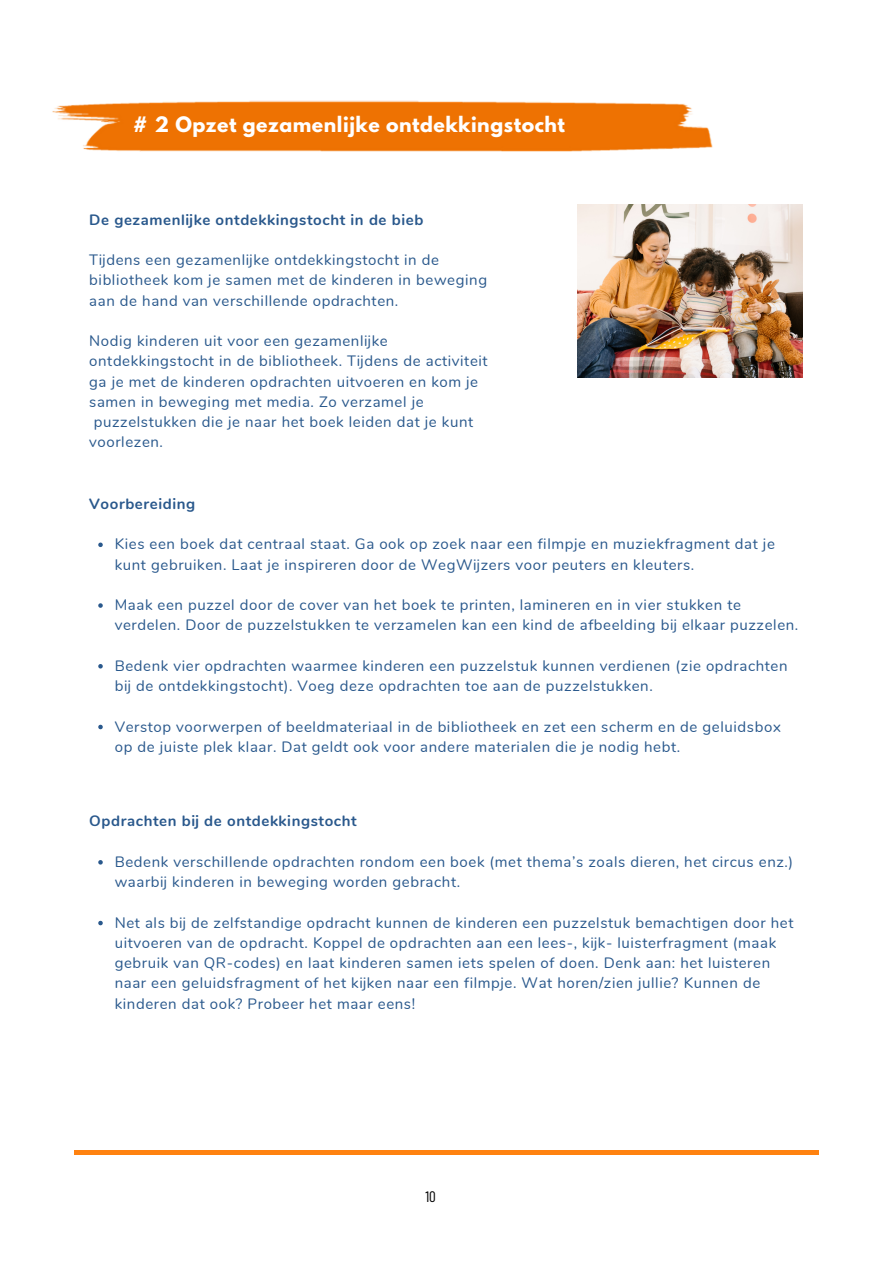
<style>
.page{position:relative;width:893px;height:1264px;background:#fff}
.page>*{position:absolute;margin:0;border:0;box-sizing:border-box;transform-origin:0 0}
.t1{font:700 18.9px "League Spartan";letter-spacing:.03em;color:#fff}
.t2{font:15px/20.2px "Nunito";letter-spacing:.04em;color:#29588c}
.t3{font:700 15px "Nunito";letter-spacing:.04em;color:#29588c}
.t4{font:15px "Barlow Condensed";color:#000}
</style>
<div class="page">
<img style="left:52px;top:100px;width:661px;height:52px">
<div style="left:136px;top:108px;width:523px;height:38px;background:#ee7202"></div>
<svg style="left:98px;top:860px;width:5px;height:4px"></svg>
<svg style="left:98px;top:920px;width:5px;height:5px"></svg>
<img style="left:578px;top:204px;width:224px;height:173px">
<svg style="left:98px;top:542px;width:5px;height:5px"></svg>
<svg style="left:98px;top:603px;width:5px;height:4px"></svg>
<svg style="left:98px;top:664px;width:5px;height:4px"></svg>
<svg style="left:98px;top:724px;width:5px;height:5px"></svg>
<hr style="left:74px;top:1150px;width:744px;height:3px;background:#ff8210">
<p class="t1" style="left:133px;top:115px;width:433px"># 2 Opzet gezamenlijke ontdekkingstocht</p>
<p class="t3" style="left:89px;top:209px;width:335px">De gezamenlijke ontdekkingstocht in de bieb</p>
<p class="t2" style="left:89px;top:250px;width:399px">Tijdens een gezamenlijke ontdekkingstocht in de bibliotheek kom je samen met de kinderen in beweging aan de hand van verschillende opdrachten.</p>
<p class="t2" style="left:89px;top:331px;width:400px">Nodig kinderen uit voor een gezamenlijke ontdekkingstocht in de bibliotheek. Tijdens de activiteit ga je met de kinderen opdrachten uitvoeren en kom je samen in beweging met media. Zo verzamel je puzzelstukken die je naar het boek leiden dat je kunt voorlezen.</p>
<p class="t3" style="left:89px;top:493px;width:107px">Voorbereiding</p>
<p class="t2" style="left:115px;top:534px;width:661px">Kies een boek dat centraal staat. Ga ook op zoek naar een filmpje en muziekfragment dat je kunt gebruiken. Laat je inspireren door de WegWijzers voor peuters en kleuters.</p>
<p class="t2" style="left:115px;top:595px;width:685px">Maak een puzzel door de cover van het boek te printen, lamineren en in vier stukken te verdelen. Door de puzzelstukken te verzamelen kan een kind de afbeelding bij elkaar puzzelen.</p>
<p class="t2" style="left:115px;top:655px;width:674px">Bedenk vier opdrachten waarmee kinderen een puzzelstuk kunnen verdienen (zie opdrachten bij de ontdekkingstocht). Voeg deze opdrachten toe aan de puzzelstukken.</p>
<p class="t2" style="left:115px;top:716px;width:667px">Verstop voorwerpen of beeldmateriaal in de bibliotheek en zet een scherm en de geluidsbox op de juiste plek klaar. Dat geldt ook voor andere materialen die je nodig hebt.</p>
<p class="t3" style="left:89px;top:811px;width:269px">Opdrachten bij de ontdekkingstocht</p>
<p class="t2" style="left:115px;top:851px;width:680px">Bedenk verschillende opdrachten rondom een boek (met thema’s zoals dieren, het circus enz.) waarbij kinderen in beweging worden gebracht.</p>
<p class="t2" style="left:115px;top:912px;width:680px">Net als bij de zelfstandige opdracht kunnen de kinderen een puzzelstuk bemachtigen door het uitvoeren van de opdracht. Koppel de opdrachten aan een lees-, kijk- luisterfragment (maak gebruik van QR-codes) en laat kinderen samen iets spelen of doen. Denk aan: het luisteren naar een geluidsfragment of het kijken naar een filmpje. Wat horen/zien jullie? Kunnen de kinderen dat ook? Probeer het maar eens!</p>
<p class="t4" style="left:425px;top:1186px;width:12px">10</p>
</div>
